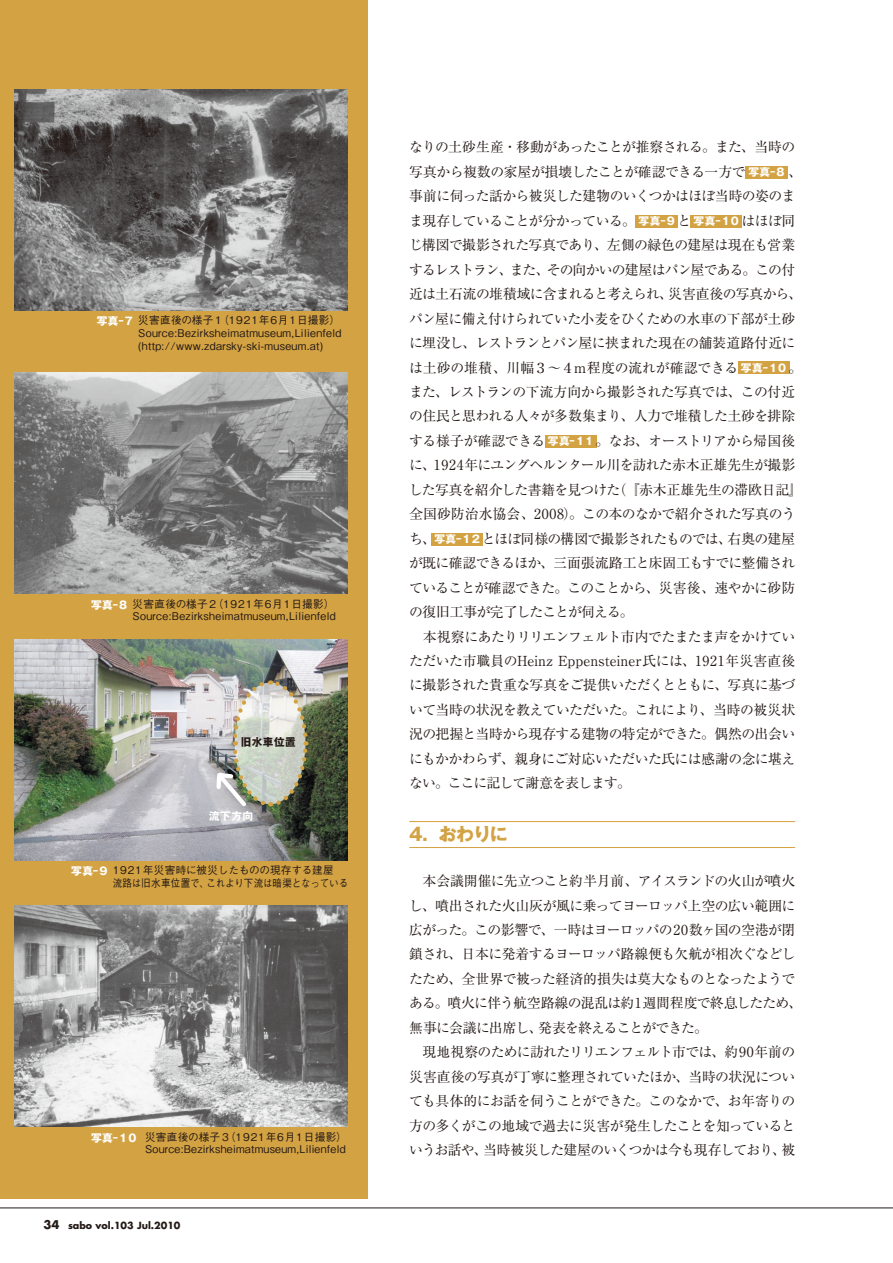
<style>
.page{position:relative;width:893px;height:1263px;background:#fff}
.page>*{position:absolute;margin:0;border:0;box-sizing:border-box;transform-origin:0 0}
.t1{font:700 18px "Gothic MB101 Pro";color:#d3a243}
.t2{font:13.8px/24.5px "Ryumin Pro";letter-spacing:-.045em;color:#231916}
.t3{font:500 10.65px/12.8px "Gothic BBB Pro";letter-spacing:.03em;color:#231916;text-align:right}
.t4{font:500 10.65px/12.8px "Gothic BBB Pro";letter-spacing:-.02em;color:#231916}
.t5{font:700 10.65px "Gothic MB101 Pro";letter-spacing:.05em;color:#231916}
.t6{font:700 10.65px "Gothic MB101 Pro";color:#fff}
.t7{font:700 9.6px "Futura";color:#231916}
.s1{font-family:"Gothic MB101 Pro";font-weight:700;color:#fff}
.s2{font-size:11.7px}
.s3{font-family:"Gothic MB101 Pro";font-weight:700;font-size:10.65px;color:#fff}
</style>
<div class="page">
<div style="left:0;top:0;width:368px;height:1199px;background:#d3a243"></div>
<hr style="left:409px;top:821px;width:386px;height:1px;background:#d3a243">
<hr style="left:409px;top:847px;width:386px;height:1px;background:#d3a243">
<div style="left:745px;top:166px;width:43px;height:13px;background:#d3a243"></div>
<div style="left:635px;top:215px;width:43px;height:12px;background:#d3a243"></div>
<div style="left:691px;top:215px;width:51px;height:12px;background:#d3a243"></div>
<div style="left:738px;top:361px;width:51px;height:13px;background:#d3a243"></div>
<div style="left:545px;top:435px;width:51px;height:13px;background:#d3a243"></div>
<div style="left:432px;top:533px;width:51px;height:12px;background:#d3a243"></div>
<img style="left:15px;top:906px;width:333px;height:221px">
<img style="left:15px;top:639px;width:333px;height:221px">
<img style="left:214px;top:678px;width:96px;height:132px">
<img style="left:15px;top:89px;width:333px;height:221px">
<img style="left:15px;top:373px;width:333px;height:221px">
<hr style="left:0;top:1208px;width:893px;height:1px;background:#231916">
<p class="t3" style="left:138px;top:312px;width:205px;text-align:left;text-indent:-42px"><span class="s1">写真-7</span> 災害直後の様子１（1921年6月1日撮影）<br>Source:Bezirksheimatmuseum,Lilienfeld (http://www.zdarsky-ski-museum.at)</p>
<p class="t3" style="left:91px;top:596px;width:246px"><span class="s1">写真-8</span> 災害直後の様子２（1921年6月1日撮影）<br>Source:Bezirksheimatmuseum,Lilienfeld</p>
<p class="t5" style="left:241px;top:733px;width:57px">旧水車位置</p>
<p class="t6" style="left:209px;top:807px;width:46px">流下方向</p>
<p class="t4" style="left:113px;top:862px;width:237px;text-indent:-42px"><span class="s1">写真-9</span> 1921年災害時に被災したものの現存する建屋<br>流路は旧水車位置で、これより下流は暗渠となっている</p>
<p class="t3" style="left:91px;top:1129px;width:257px"><span class="s1">写真-10</span> 災害直後の様子３（1921年6月1日撮影）<br>Source:Bezirksheimatmuseum,Lilienfeld</p>
<p class="t7" style="left:43px;top:1218px;width:138px"><span class="s2">34</span> sabo vol.103 Jul.2010</p>
<p class="t2" style="left:409px;top:134px;width:395px">なりの土砂生産・移動があったことが推察される。また、当時の写真から複数の家屋が損壊したことが確認できる一方で<span class="s3">写真-8</span> 、事前に伺った話から被災した建物のいくつかはほぼ当時の姿のまま現存していることが分かっている。<span class="s3">写真-9</span> と<span class="s3">写真-10</span> はほぼ同じ構図で撮影された写真であり、左側の緑色の建屋は現在も営業するレストラン、また、その向かいの建屋はパン屋である。この付近は土石流の堆積域に含まれると考えられ、災害直後の写真から、パン屋に備え付けられていた小麦をひくための水車の下部が土砂に埋没し、レストランとパン屋に挟まれた現在の舗装道路付近には土砂の堆積、川幅３～４m程度の流れが確認できる<span class="s3">写真-10</span> 。また、レストランの下流方向から撮影された写真では、この付近の住民と思われる人々が多数集まり、人力で堆積した土砂を排除する様子が確認できる<span class="s3">写真-11</span> 。なお、オーストリアから帰国後に、1924年にユングヘルンタール川を訪れた赤木正雄先生が撮影した写真を紹介した書籍を見つけた（『赤木正雄先生の滞欧日記』全国砂防治水協会、2008）。この本のなかで紹介された写真のうち、<span class="s3">写真-12</span> とほぼ同様の構図で撮影されたものでは、右奥の建屋が既に確認できるほか、三面張流路工と床固工もすでに整備されていることが確認できた。このことから、災害後、速やかに砂防の復旧工事が完了したことが伺える。<br>　本視察にあたりリリエンフェルト市内でたまたま声をかけていただいた市職員のHeinz Eppensteiner氏には、1921年災害直後に撮影された貴重な写真をご提供いただくとともに、写真に基づいて当時の状況を教えていただいた。これにより、当時の被災状況の把握と当時から現存する建物の特定ができた。偶然の出会いにもかかわらず、親身にご対応いただいた氏には感謝の念に堪えない。ここに記して謝意を表します。</p>
<h1 class="t1" style="left:409px;top:819px;width:100px">4．おわりに</h1>
<p class="t2" style="left:409px;top:868px;width:395px">　本会議開催に先立つこと約半月前、アイスランドの火山が噴火し、噴出された火山灰が風に乗ってヨーロッパ上空の広い範囲に広がった。この影響で、一時はヨーロッパの20数ヶ国の空港が閉鎖され、日本に発着するヨーロッパ路線便も欠航が相次ぐなどしたため、全世界で被った経済的損失は莫大なものとなったようである。噴火に伴う航空路線の混乱は約1週間程度で終息したため、無事に会議に出席し、発表を終えることができた。<br>　現地視察のために訪れたリリエンフェルト市では、約90年前の災害直後の写真が丁寧に整理されていたほか、当時の状況についても具体的にお話を伺うことができた。このなかで、お年寄りの方の多くがこの地域で過去に災害が発生したことを知っているというお話や、当時被災した建屋のいくつかは今も現存しており、被</p>
</div>
